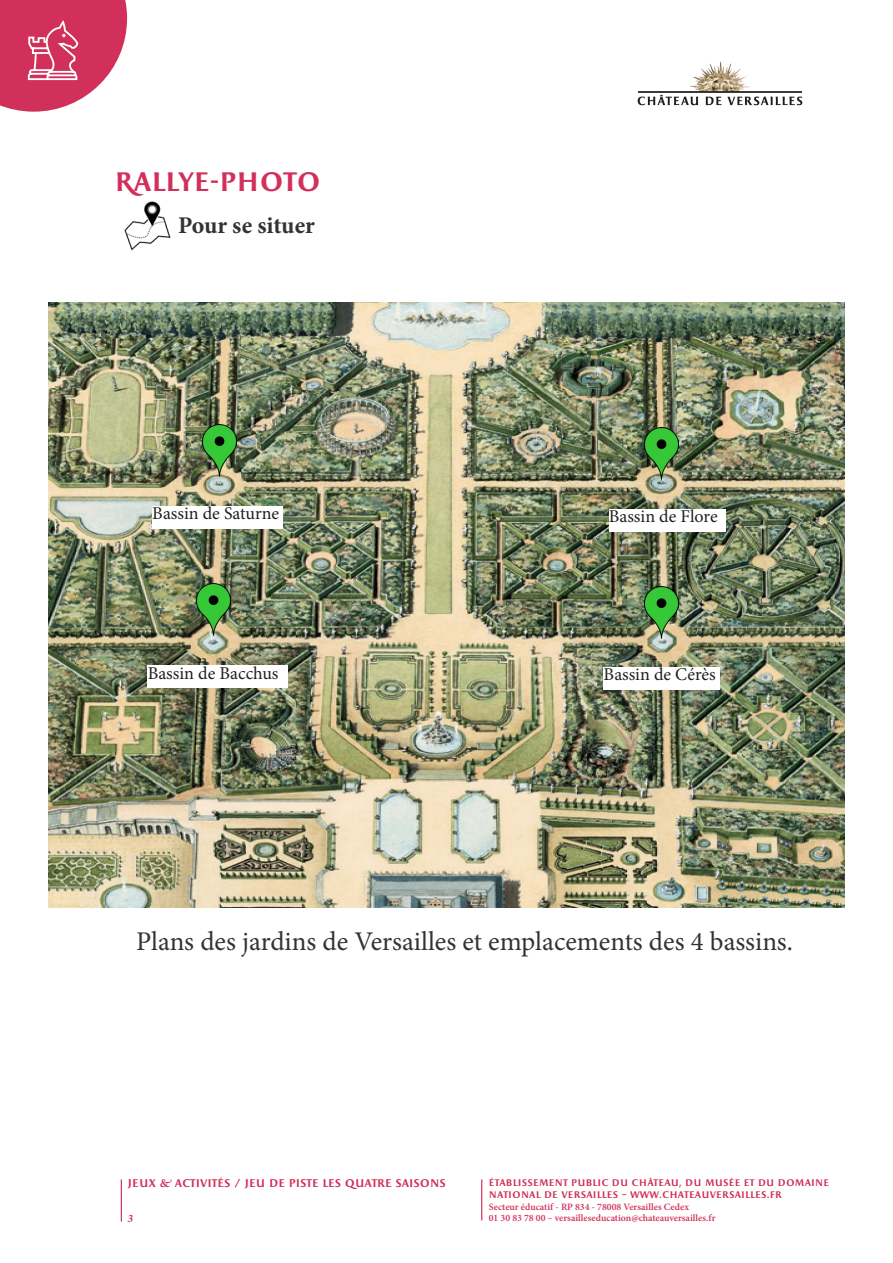
<style>
.page{position:relative;width:893px;height:1263px;background:#fff}
.page>*{position:absolute;margin:0;border:0;box-sizing:border-box;transform-origin:0 0}
.Texte_courant{font:27px "Minion Pro";color:#333}
.Texte_courant-2{font:700 27px "Apollon";color:#d1305a}
.Texte_courant-3{font:700 24px "Minion Pro";letter-spacing:-.005em;color:#333}
.t1{font:18px "Minion Pro";color:#231f20}
.t2{font:700 11.25px "Apollon";color:#d1305a}
.t3{font:italic 700 11.25px "Minion Pro";color:#d1305a}
.t4{font:600 9.75px/11.7px "Minion Pro";color:#d1305a}
.t5{font:700 9.6px/11.7px "Apollon";letter-spacing:.015em;color:#d1305a}
</style>
<div class="page">
<img style="left:637px;top:61px;width:166px;height:45px">
<hr style="left:121px;top:1179px;width:1px;height:42px;background:#d1305a">
<hr style="left:481px;top:1179px;width:1px;height:41px;background:#d1305a">
<svg style="left:0;top:0;width:127px;height:112px"></svg>
<img style="left:124px;top:201px;width:47px;height:50px">
<img style="left:49px;top:303px;width:795px;height:605px">
<img style="left:645px;top:428px;width:34px;height:52px">
<img style="left:645px;top:586px;width:34px;height:52px">
<div style="left:152px;top:506px;width:131px;height:22px;background:#fff"></div>
<div style="left:609px;top:509px;width:116px;height:22px;background:#fff"></div>
<div style="left:604px;top:667px;width:116px;height:22px;background:#fff"></div>
<div style="left:148px;top:665px;width:140px;height:23px;background:#fff"></div>
<img style="left:197px;top:583px;width:34px;height:53px">
<img style="left:203px;top:424px;width:34px;height:52px">
<p class="Texte_courant-2" style="left:115px;top:167px;width:208px">Rallye-photo</p>
<p class="Texte_courant-3" style="left:178px;top:209px;width:138px">Pour se situer</p>
<p class="t1" style="left:152px;top:501px;width:128px">Bassin de Saturne</p>
<p class="t1" style="left:609px;top:504px;width:110px">Bassin de Flore</p>
<p class="t1" style="left:148px;top:661px;width:132px">Bassin de Bacchus</p>
<p class="t1" style="left:604px;top:662px;width:114px">Bassin de Cérès</p>
<p class="Texte_courant" style="left:136px;top:923px;width:658px">Plans des jardins de Versailles et emplacements des 4 bassins.</p>
<p class="t2" style="left:128px;top:1177px;width:320px">jeux &amp; activités / jeu de piste les quatre saisons</p>
<p class="t3" style="left:128px;top:1210px;width:7px">3</p>
<p class="t5" style="left:489px;top:1177px;width:342px">Établissement public du château, du musée et du domaine national de versailles – www.chateauversailles.fr</p>
<p class="t4" style="left:489px;top:1201px;width:228px">Secteur éducatif - RP 834 - 78008 Versailles Cedex<br>01 30 83 78 00 – versailleseducation@chateauversailles.fr</p>
</div>
